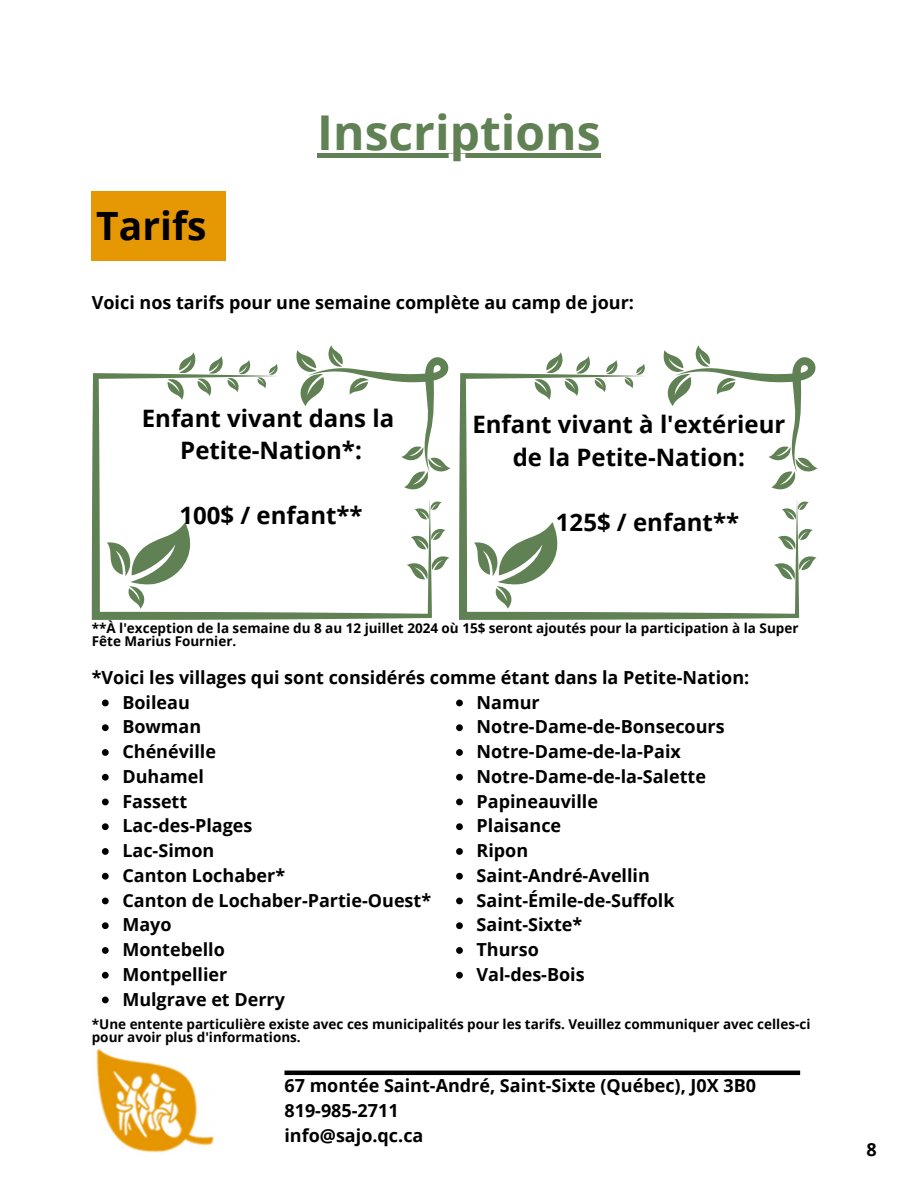
<style>
.page{position:relative;width:918px;height:1188px;background:#fff}
.page>*{position:absolute;margin:0;border:0;box-sizing:border-box;transform-origin:0 0}
.t1{font:700 48px "Open Sans";color:#608154}
.t2{font:700 39px "Open Sans";color:#000}
.t3{font:700 24px/32.7px "Open Sans";color:#000;text-align:center}
.t4{font:700 18px/24.8px "Open Sans";color:#000}
.t5{font:700 13.5px/13.5px "Open Sans";color:#000}
</style>
<div class="page">
<hr style="left:284px;top:1071px;width:516px;height:4px;background:#000">
<img style="left:96px;top:1048px;width:117px;height:105px">
<hr style="left:317px;top:154px;width:284px;height:4px;background:#608154">
<div style="left:92px;top:192px;width:134px;height:69px;background:#e69804"></div>
<svg style="left:546px;top:352px;width:71px;height:21px"></svg>
<svg style="left:636px;top:364px;width:9px;height:9px"></svg>
<svg style="left:799px;top:556px;width:18px;height:14px"></svg>
<svg style="left:799px;top:529px;width:14px;height:11px"></svg>
<svg style="left:799px;top:502px;width:10px;height:8px"></svg>
<svg style="left:459px;top:373px;width:340px;height:247px"></svg>
<svg style="left:663px;top:345px;width:155px;height:145px"></svg>
<svg style="left:179px;top:352px;width:71px;height:21px"></svg>
<svg style="left:269px;top:364px;width:9px;height:9px"></svg>
<svg style="left:432px;top:556px;width:17px;height:14px"></svg>
<svg style="left:432px;top:529px;width:13px;height:11px"></svg>
<svg style="left:432px;top:502px;width:10px;height:8px"></svg>
<svg style="left:92px;top:373px;width:340px;height:247px"></svg>
<svg style="left:296px;top:345px;width:154px;height:145px"></svg>
<svg style="left:102px;top:700px;width:7px;height:6px"></svg>
<svg style="left:102px;top:724px;width:7px;height:7px"></svg>
<svg style="left:102px;top:749px;width:7px;height:7px"></svg>
<svg style="left:102px;top:774px;width:7px;height:7px"></svg>
<svg style="left:102px;top:799px;width:7px;height:6px"></svg>
<svg style="left:102px;top:823px;width:7px;height:7px"></svg>
<svg style="left:102px;top:848px;width:7px;height:7px"></svg>
<svg style="left:102px;top:873px;width:7px;height:7px"></svg>
<svg style="left:102px;top:898px;width:7px;height:6px"></svg>
<svg style="left:102px;top:922px;width:7px;height:7px"></svg>
<svg style="left:102px;top:947px;width:7px;height:7px"></svg>
<svg style="left:102px;top:972px;width:7px;height:7px"></svg>
<svg style="left:102px;top:997px;width:7px;height:6px"></svg>
<svg style="left:456px;top:700px;width:7px;height:6px"></svg>
<svg style="left:456px;top:724px;width:7px;height:7px"></svg>
<svg style="left:456px;top:749px;width:7px;height:7px"></svg>
<svg style="left:456px;top:774px;width:7px;height:7px"></svg>
<svg style="left:456px;top:799px;width:7px;height:6px"></svg>
<svg style="left:456px;top:823px;width:7px;height:7px"></svg>
<svg style="left:456px;top:848px;width:7px;height:7px"></svg>
<svg style="left:456px;top:873px;width:7px;height:7px"></svg>
<svg style="left:456px;top:898px;width:7px;height:6px"></svg>
<svg style="left:456px;top:922px;width:7px;height:7px"></svg>
<svg style="left:456px;top:947px;width:7px;height:7px"></svg>
<svg style="left:456px;top:972px;width:7px;height:7px"></svg>
<h4 class="t2" style="left:96px;top:198px;width:112px">Tarifs</h4>
<h2 class="t1" style="left:317px;top:99px;width:285px">Inscriptions</h2>
<p class="t4" style="left:92px;top:290px;width:544px">Voici nos tarifs pour une semaine complète au camp de jour:</p>
<h3 class="t3" style="left:142px;top:401px;width:254px">Enfant vivant dans la<br>Petite-Nation*:</h3>
<h3 class="t3" style="left:180px;top:499px;width:185px">100$ / enfant**</h3>
<p class="t3" style="left:472px;top:407px;width:315px">Enfant vivant à l'extérieur de la Petite-Nation:</p>
<h3 class="t3" style="left:556px;top:505px;width:185px">125$ / enfant**</h3>
<p class="t5" style="left:92px;top:621px;width:708px">**À l'exception de la semaine du 8 au 12 juillet 2024 où 15$ seront ajoutés pour la participation à la Super<br>Fête Marius Fournier.</p>
<h3 class="t4" style="left:92px;top:664px;width:659px">*Voici les villages qui sont considérés comme étant dans la Petite-Nation:</h3>
<p class="t4" style="left:122px;top:689px;width:69px">Boileau</p>
<h4 class="t4" style="left:122px;top:714px;width:80px">Bowman</h4>
<p class="t4" style="left:122px;top:739px;width:95px">Chénéville</p>
<p class="t4" style="left:122px;top:763px;width:83px">Duhamel</p>
<p class="t4" style="left:122px;top:788px;width:66px">Fassett</p>
<p class="t4" style="left:122px;top:813px;width:132px">Lac-des-Plages</p>
<p class="t4" style="left:122px;top:838px;width:94px">Lac-Simon</p>
<p class="t4" style="left:122px;top:862px;width:164px">Canton Lochaber*</p>
<p class="t4" style="left:122px;top:887px;width:311px">Canton de Lochaber-Partie-Ouest*</p>
<p class="t4" style="left:122px;top:912px;width:51px">Mayo</p>
<p class="t4" style="left:122px;top:937px;width:104px">Montebello</p>
<p class="t4" style="left:122px;top:961px;width:106px">Montpellier</p>
<p class="t4" style="left:122px;top:986px;width:164px">Mulgrave et Derry</p>
<p class="t4" style="left:477px;top:689px;width:65px">Namur</p>
<p class="t4" style="left:477px;top:714px;width:250px">Notre-Dame-de-Bonsecours</p>
<p class="t4" style="left:477px;top:739px;width:206px">Notre-Dame-de-la-Paix</p>
<p class="t4" style="left:477px;top:763px;width:231px">Notre-Dame-de-la-Salette</p>
<p class="t4" style="left:477px;top:788px;width:123px">Papineauville</p>
<p class="t4" style="left:477px;top:813px;width:86px">Plaisance</p>
<p class="t4" style="left:477px;top:838px;width:53px">Ripon</p>
<p class="t4" style="left:477px;top:862px;width:175px">Saint-André-Avellin</p>
<p class="t4" style="left:477px;top:887px;width:200px">Saint-Émile-de-Suffolk</p>
<p class="t4" style="left:477px;top:912px;width:107px">Saint-Sixte*</p>
<p class="t4" style="left:477px;top:937px;width:64px">Thurso</p>
<p class="t4" style="left:477px;top:961px;width:110px">Val-des-Bois</p>
<p class="t5" style="left:92px;top:1017px;width:720px">*Une entente particulière existe avec ces municipalités pour les tarifs. Veuillez communiquer avec celles-ci pour avoir plus d'informations.</p>
<h1 class="t4" style="left:284px;top:1073px;width:473px">67 montée Saint-André, Saint-Sixte (Québec), J0X 3B0<br>819-985-2711<br>info@sajo.qc.ca</h1>
<p class="t4" style="left:867px;top:1136px;width:12px">8</p>
</div>
